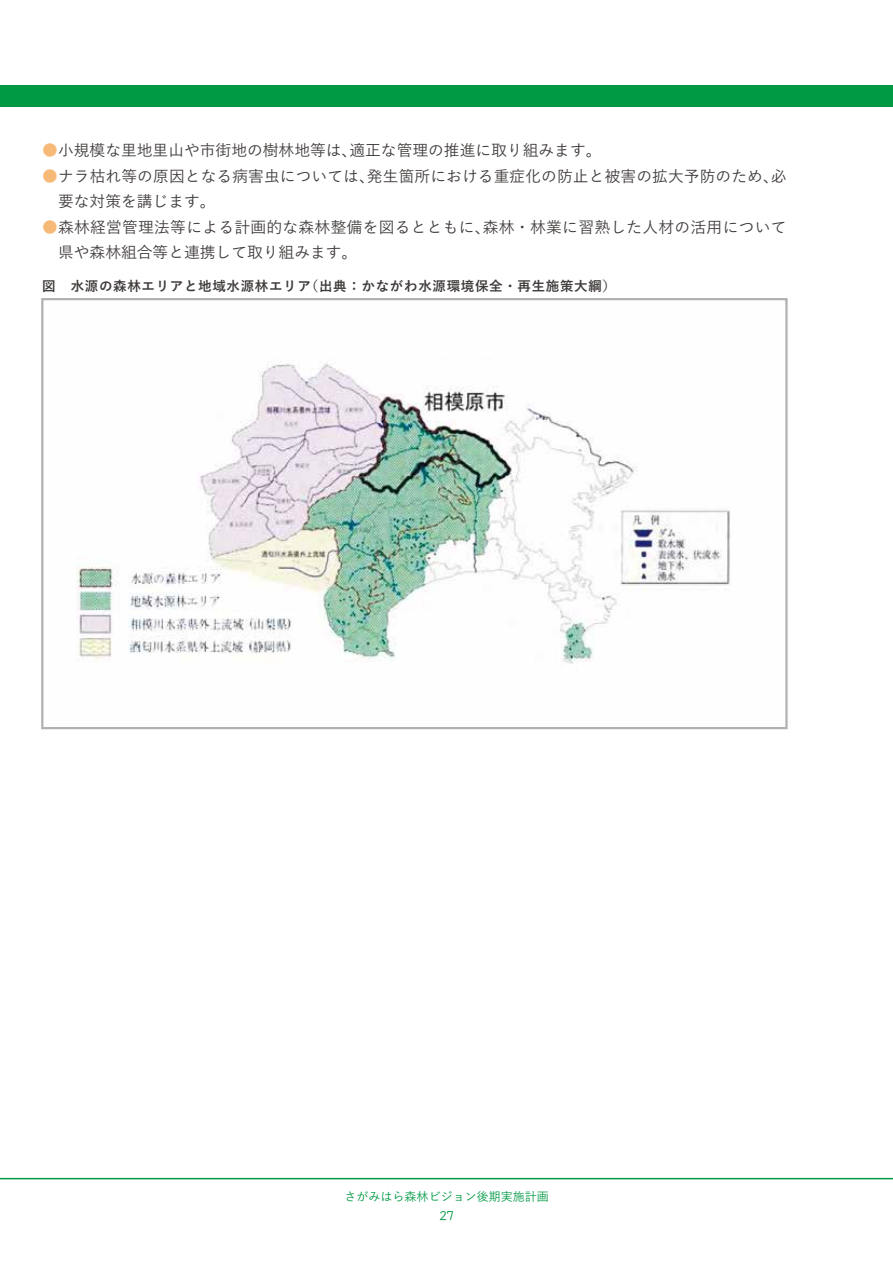
<style>
.page{position:relative;width:893px;height:1263px;background:#fff}
.page>*{position:absolute;margin:0;border:0;box-sizing:border-box;transform-origin:0 0}
.t1{font:500 15.75px/25.5px "Yu Go";letter-spacing:.005em;color:#3e3a39}
.t2{font:700 13.5px "Yu Go";letter-spacing:.05em;color:#3e3a39}
.t3{font:500 12px "Yu Go";color:#094}
.t4{font:12px "Kiyoshiro W4";color:#094}
.s1{color:#f7b977}
</style>
<div class="page">
<img style="left:42px;top:363px;width:746px;height:367px">
<div style="left:41px;top:298px;width:747px;height:431px;border:2px solid #b1b1b2"></div>
<hr style="left:0;top:1178px;width:893px;height:1px;background:#094">
<div style="left:0;top:85px;width:893px;height:21px;background:#094"></div>
<p class="t1" style="left:42px;top:135px;width:561px"><span class="s1">●</span>小規模な里地里山や市街地の樹林地等は、適正な管理の推進に取り組みます。</p>
<p class="t1" style="left:42px;top:161px;width:746px"><span class="s1">●</span>ナラ枯れ等の原因となる病害虫については、発生箇所における重症化の防止と被害の拡大予防のため、必　要な対策を講じます。</p>
<p class="t1" style="left:42px;top:212px;width:746px"><span class="s1">●</span>森林経営管理法等による計画的な森林整備を図るとともに、森林・林業に習熟した人材の活用について　県や森林組合等と連携して取り組みます。</p>
<p class="t2" style="left:42px;top:278px;width:575px">図　水源の森林エリアと地域水源林エリア（出典：かながわ水源環境保全・再生施策大綱）</p>
<p class="t3" style="left:345px;top:1185px;width:205px">さがみはら森林ビジョン後期実施計画</p>
<p class="t4" style="left:439px;top:1209px;width:16px">27</p>
</div>
